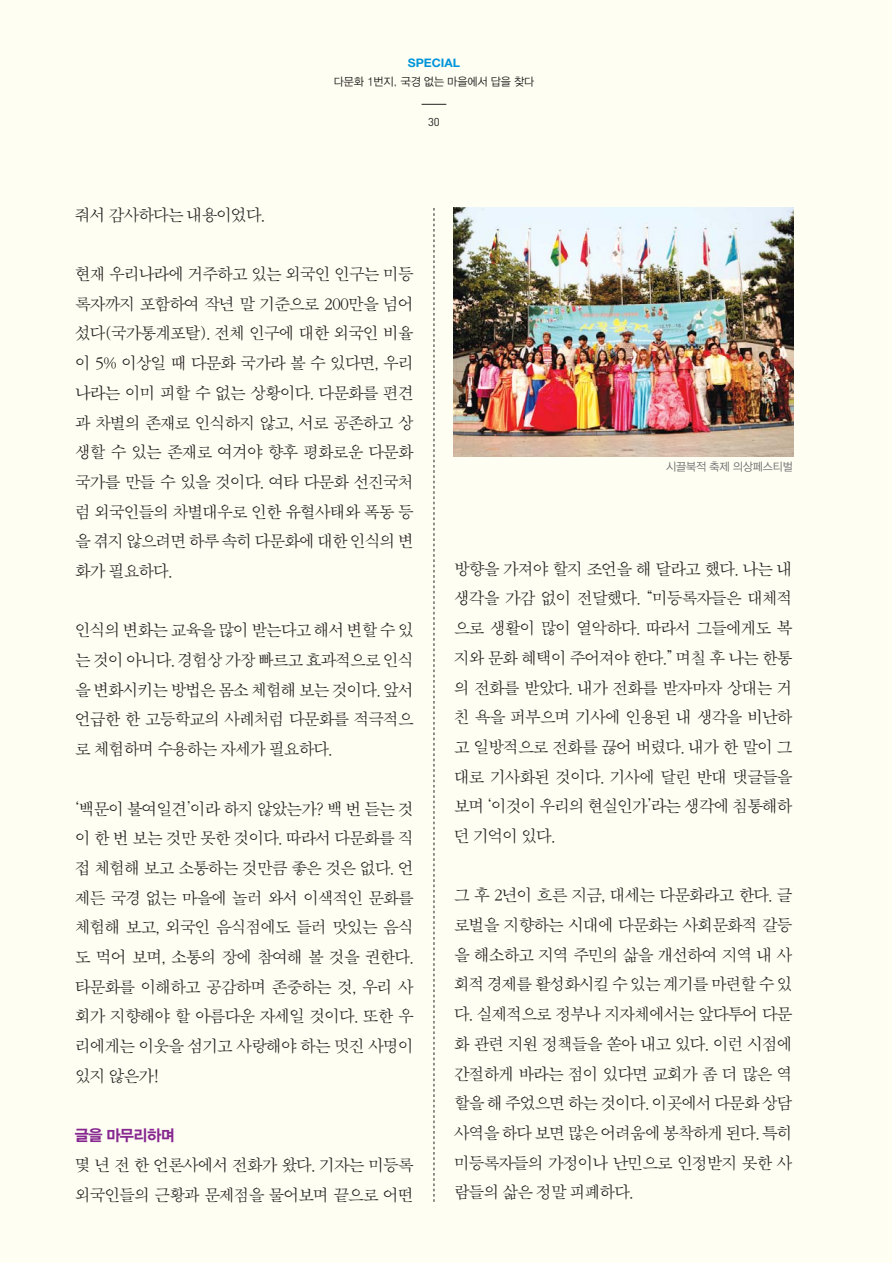
<style>
.page{position:relative;width:893px;height:1263px;background:#fff}
.page>*{position:absolute;margin:0;border:0;box-sizing:border-box;transform-origin:0 0}
.t1{font:16.65px/29.7px "SM3 S Pmu 02 KS Cms UHC H";letter-spacing:-.1em;color:#231f20;text-align:justify}
.t2{font:15.75px "Yoon Gothic B KS Cms UHC H";letter-spacing:-.035em;color:#862890}
.t3{font:700 11.7px "Helvetica Neue LT Pro";color:#0095da;scale:1.04 1}
.t4{font:11.4px "Yoon Gothic L KS Cms UHC H";letter-spacing:-.01em;color:#231f20}
.t5{font:11.4px "Yoon Gothic L KS Cms UHC H";letter-spacing:-.01em;color:#6d6e70}
.t6{font:11.4px "DIN";color:#231f20}
</style>
<div class="page">
<div style="left:1px;top:0;width:891px;height:1263px;background:#fffef2"></div>
<svg style="left:422px;top:104px;width:24px;height:1px"></svg>
<svg style="left:434px;top:208px;width:1px;height:994px"></svg>
<img style="left:454px;top:208px;width:339px;height:248px">
<p class="t3" style="left:408px;top:56px;width:52px">SPECIAL</p>
<p class="t4" style="left:334px;top:77px;width:202px">다문화 1번지, 국경 없는 마을에서 답을 찾다</p>
<p class="t6" style="left:428px;top:114px;width:13px">30</p>
<p class="t1" style="left:75px;top:201px;width:192px">줘서 감사하다는 내용이었다.</p>
<p class="t1" style="left:75px;top:260px;width:341px">현재 우리나라에 거주하고 있는 외국인 인구는 미등 록자까지 포함하여 작년 말 기준으로 200만을 넘어 섰다(국가통계포탈). 전체 인구에 대한 외국인 비율 이 5% 이상일 때 다문화 국가라 볼 수 있다면, 우리 나라는 이미 피할 수 없는 상황이다. 다문화를 편견 과 차별의 존재로 인식하지 않고, 서로 공존하고 상 생할 수 있는 존재로 여겨야 향후 평화로운 다문화 국가를 만들 수 있을 것이다. 여타 다문화 선진국처 럼 외국인들의 차별대우로 인한 유혈사태와 폭동 등 을 겪지 않으려면 하루 속히 다문화에 대한 인식의 변 화가 필요하다.</p>
<p class="t1" style="left:75px;top:617px;width:341px">인식의 변화는 교육을 많이 받는다고 해서 변할 수 있 는 것이 아니다. 경험상 가장 빠르고 효과적으로 인식 을 변화시키는 방법은 몸소 체험해 보는 것이다. 앞서 언급한 한 고등학교의 사례처럼 다문화를 적극적으 로 체험하며 수용하는 자세가 필요하다.</p>
<p class="t1" style="left:75px;top:795px;width:341px">‘백문이 불여일견’이라 하지 않았는가? 백 번 듣는 것 이 한 번 보는 것만 못한 것이다. 따라서 다문화를 직 접 체험해 보고 소통하는 것만큼 좋은 것은 없다. 언 제든 국경 없는 마을에 놀러 와서 이색적인 문화를 체험해 보고, 외국인 음식점에도 들러 맛있는 음식 도 먹어 보며, 소통의 장에 참여해 볼 것을 권한다. 타문화를 이해하고 공감하며 존중하는 것, 우리 사 회가 지향해야 할 아름다운 자세일 것이다. 또한 우 리에게는 이웃을 섬기고 사랑해야 하는 멋진 사명이 있지 않은가!</p>
<p class="t2" style="left:75px;top:1128px;width:102px">글을 마무리하며</p>
<p class="t1" style="left:75px;top:1151px;width:341px">몇 년 전 한 언론사에서 전화가 왔다. 기자는 미등록 외국인들의 근황과 문제점을 물어보며 끝으로 어떤</p>
<p class="t5" style="left:666px;top:461px;width:128px">시끌북적 축제 의상페스티벌</p>
<p class="t1" style="left:454px;top:555px;width:341px">방향을 가져야 할지 조언을 해 달라고 했다. 나는 내 생각을 가감 없이 전달했다. “미등록자들은 대체적 으로 생활이 많이 열악하다. 따라서 그들에게도 복 지와 문화 혜택이 주어져야 한다.” 며칠 후 나는 한통 의 전화를 받았다. 내가 전화를 받자마자 상대는 거 친 욕을 퍼부으며 기사에 인용된 내 생각을 비난하 고 일방적으로 전화를 끊어 버렸다. 내가 한 말이 그 대로 기사화된 것이다. 기사에 달린 반대 댓글들을 보며 ‘이것이 우리의 현실인가’라는 생각에 침통해하 던 기억이 있다.</p>
<p class="t1" style="left:454px;top:882px;width:341px">그 후 2년이 흐른 지금, 대세는 다문화라고 한다. 글 로벌을 지향하는 시대에 다문화는 사회문화적 갈등 을 해소하고 지역 주민의 삶을 개선하여 지역 내 사 회적 경제를 활성화시킬 수 있는 계기를 마련할 수 있 다. 실제적으로 정부나 지자체에서는 앞다투어 다문 화 관련 지원 정책들을 쏟아 내고 있다. 이런 시점에 간절하게 바라는 점이 있다면 교회가 좀 더 많은 역 할을 해 주었으면 하는 것이다. 이곳에서 다문화 상담 사역을 하다 보면 많은 어려움에 봉착하게 된다. 특히 미등록자들의 가정이나 난민으로 인정받지 못한 사 람들의 삶은 정말 피폐하다.</p>
</div>
